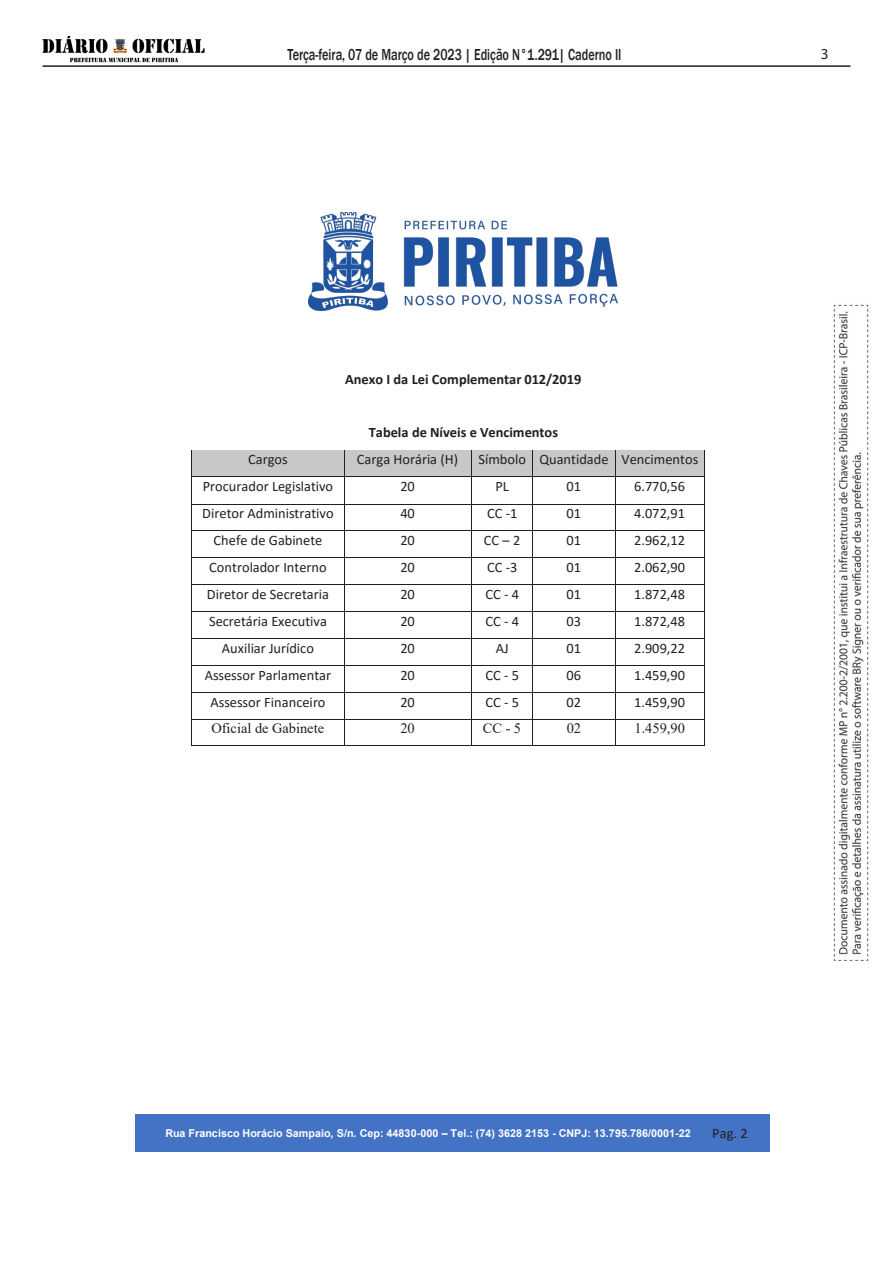
<style>
.page{position:relative;width:893px;height:1263px;background:#fff}
.page>*{position:absolute;margin:0;border:0;box-sizing:border-box;transform-origin:0 0}
.t1{font:500 16.35px "Franklin Gothic";color:#231f20;scale:.75 1}
.t2{font:15.3px "Myriad Pro";color:#231f20}
.t3{font:14.4px "Calibri";color:#231f20}
.t4{font:700 14.4px "Calibri";letter-spacing:-.005em;color:#231f20}
.t5{font:14.4px "Times New Roman";color:#231f20}
.t6{font:700 10.8px "Arial";color:#fff}
.s1{font-style:inherit}
</style>
<div class="page">
<hr style="left:43px;top:65px;width:807px;height:2px;background:#231f20">
<img style="left:833px;top:304px;width:36px;height:656px">
<img style="left:43px;top:37px;width:162px;height:26px">
<div style="left:135px;top:1114px;width:635px;height:38px;background:#4472c4"></div>
<img style="left:309px;top:213px;width:309px;height:97px">
<div style="left:192px;top:450px;width:152px;height:27px;background:#c7c8ca"></div>
<div style="left:345px;top:450px;width:126px;height:27px;background:#c7c8ca"></div>
<div style="left:471px;top:450px;width:62px;height:27px;background:#c7c8ca"></div>
<div style="left:533px;top:450px;width:82px;height:27px;background:#c7c8ca"></div>
<div style="left:615px;top:450px;width:89px;height:27px;background:#c7c8ca"></div>
<hr style="left:192px;top:477px;width:152px;height:1px;background:#231f20">
<hr style="left:345px;top:477px;width:126px;height:1px;background:#231f20">
<hr style="left:471px;top:477px;width:62px;height:1px;background:#231f20">
<hr style="left:533px;top:477px;width:82px;height:1px;background:#231f20">
<hr style="left:615px;top:477px;width:89px;height:1px;background:#231f20">
<hr style="left:192px;top:504px;width:152px;height:1px;background:#231f20">
<hr style="left:345px;top:504px;width:126px;height:1px;background:#231f20">
<hr style="left:471px;top:504px;width:62px;height:1px;background:#231f20">
<hr style="left:533px;top:504px;width:82px;height:1px;background:#231f20">
<hr style="left:615px;top:504px;width:89px;height:1px;background:#231f20">
<hr style="left:192px;top:531px;width:152px;height:1px;background:#231f20">
<hr style="left:345px;top:531px;width:126px;height:1px;background:#231f20">
<hr style="left:471px;top:531px;width:62px;height:1px;background:#231f20">
<hr style="left:533px;top:531px;width:82px;height:1px;background:#231f20">
<hr style="left:615px;top:531px;width:89px;height:1px;background:#231f20">
<hr style="left:192px;top:558px;width:152px;height:1px;background:#231f20">
<hr style="left:345px;top:558px;width:126px;height:1px;background:#231f20">
<hr style="left:471px;top:558px;width:62px;height:1px;background:#231f20">
<hr style="left:533px;top:558px;width:82px;height:1px;background:#231f20">
<hr style="left:615px;top:558px;width:89px;height:1px;background:#231f20">
<hr style="left:192px;top:585px;width:152px;height:1px;background:#231f20">
<hr style="left:345px;top:585px;width:126px;height:1px;background:#231f20">
<hr style="left:471px;top:585px;width:62px;height:1px;background:#231f20">
<hr style="left:533px;top:585px;width:82px;height:1px;background:#231f20">
<hr style="left:615px;top:585px;width:89px;height:1px;background:#231f20">
<hr style="left:192px;top:612px;width:152px;height:1px;background:#231f20">
<hr style="left:345px;top:612px;width:126px;height:1px;background:#231f20">
<hr style="left:471px;top:612px;width:62px;height:1px;background:#231f20">
<hr style="left:533px;top:612px;width:82px;height:1px;background:#231f20">
<hr style="left:615px;top:612px;width:89px;height:1px;background:#231f20">
<hr style="left:192px;top:638px;width:152px;height:1px;background:#231f20">
<hr style="left:345px;top:638px;width:126px;height:1px;background:#231f20">
<hr style="left:471px;top:638px;width:62px;height:1px;background:#231f20">
<hr style="left:533px;top:638px;width:82px;height:1px;background:#231f20">
<hr style="left:615px;top:638px;width:89px;height:1px;background:#231f20">
<hr style="left:192px;top:666px;width:152px;height:1px;background:#231f20">
<hr style="left:345px;top:666px;width:126px;height:1px;background:#231f20">
<hr style="left:471px;top:666px;width:62px;height:1px;background:#231f20">
<hr style="left:533px;top:666px;width:82px;height:1px;background:#231f20">
<hr style="left:615px;top:666px;width:89px;height:1px;background:#231f20">
<hr style="left:192px;top:692px;width:152px;height:1px;background:#231f20">
<hr style="left:345px;top:692px;width:126px;height:1px;background:#231f20">
<hr style="left:471px;top:692px;width:62px;height:1px;background:#231f20">
<hr style="left:533px;top:692px;width:82px;height:1px;background:#231f20">
<hr style="left:615px;top:692px;width:89px;height:1px;background:#231f20">
<hr style="left:192px;top:720px;width:152px;height:1px;background:#231f20">
<hr style="left:345px;top:720px;width:126px;height:1px;background:#231f20">
<hr style="left:471px;top:720px;width:62px;height:1px;background:#231f20">
<hr style="left:533px;top:720px;width:82px;height:1px;background:#231f20">
<hr style="left:615px;top:720px;width:89px;height:1px;background:#231f20">
<svg style="left:191px;top:450px;width:1px;height:296px"></svg>
<hr style="left:192px;top:745px;width:152px;height:1px;background:#231f20">
<svg style="left:344px;top:450px;width:1px;height:296px"></svg>
<hr style="left:345px;top:745px;width:126px;height:1px;background:#231f20">
<svg style="left:471px;top:450px;width:1px;height:295px"></svg>
<hr style="left:471px;top:745px;width:62px;height:1px;background:#231f20">
<svg style="left:533px;top:476px;width:1px;height:245px"></svg>
<hr style="left:533px;top:745px;width:82px;height:1px;background:#231f20">
<svg style="left:615px;top:450px;width:1px;height:295px"></svg>
<hr style="left:615px;top:745px;width:89px;height:1px;background:#231f20">
<svg style="left:704px;top:450px;width:1px;height:296px"></svg>
<p class="t1" style="left:287px;top:44px;width:447px">Terça-feira, 07 de Março de 2023 | Edição N°1.291| Caderno II</p>
<p class="t2" style="left:821px;top:44px;width:9px">3</p>
<p class="t4" style="left:345px;top:369px;width:238px">Anexo I da Lei Complementar 012/2019</p>
<p class="t4" style="left:369px;top:422px;width:191px">Tabela de Níveis e Vencimentos</p>
<p class="t3" style="left:248px;top:449px;width:41px">Cargos</p>
<p class="t3" style="left:357px;top:449px;width:103px">Carga Horária (H)</p>
<p class="t3" style="left:478px;top:449px;width:221px">Símbolo Quantidade Vencimentos</p>
<p class="t3" style="left:203px;top:476px;width:132px">Procurador Legislativo</p>
<p class="t3" style="left:400px;top:476px;width:16px">20</p>
<p class="t3" style="left:495px;top:476px;width:15px">PL</p>
<p class="t3" style="left:566px;top:476px;width:16px">01</p>
<p class="t3" style="left:634px;top:476px;width:52px">6.770,56</p>
<p class="t3" style="left:202px;top:503px;width:133px">Diretor Administrativo</p>
<p class="t3" style="left:400px;top:503px;width:16px">40</p>
<p class="t3" style="left:487px;top:503px;width:32px">CC -1</p>
<p class="t3" style="left:566px;top:503px;width:16px">01</p>
<p class="t3" style="left:634px;top:503px;width:52px">4.072,91</p>
<p class="t3" style="left:214px;top:530px;width:110px">Chefe de Gabinete</p>
<p class="t3" style="left:400px;top:530px;width:16px">20</p>
<p class="t3" style="left:484px;top:530px;width:38px">CC – 2</p>
<p class="t3" style="left:566px;top:530px;width:16px">01</p>
<p class="t3" style="left:634px;top:530px;width:52px">2.962,12</p>
<p class="t3" style="left:209px;top:557px;width:119px">Controlador Interno</p>
<p class="t3" style="left:400px;top:557px;width:16px">20</p>
<p class="t3" style="left:487px;top:557px;width:32px">CC -3</p>
<p class="t3" style="left:566px;top:557px;width:16px">01</p>
<p class="t3" style="left:634px;top:557px;width:52px">2.062,90</p>
<p class="t3" style="left:207px;top:584px;width:124px">Diretor de Secretaria</p>
<p class="t3" style="left:400px;top:584px;width:16px">20</p>
<p class="t3" style="left:485px;top:584px;width:35px">CC - 4</p>
<p class="t3" style="left:566px;top:584px;width:16px">01</p>
<p class="t3" style="left:634px;top:584px;width:52px">1.872,48</p>
<p class="t3" style="left:209px;top:611px;width:119px">Secretária Executiva</p>
<p class="t3" style="left:400px;top:611px;width:16px">20</p>
<p class="t3" style="left:485px;top:611px;width:35px">CC - 4</p>
<p class="t3" style="left:566px;top:611px;width:16px">03</p>
<p class="t3" style="left:634px;top:611px;width:52px">1.872,48</p>
<p class="t3" style="left:222px;top:638px;width:94px">Auxiliar Jurídico</p>
<p class="t3" style="left:400px;top:638px;width:16px">20</p>
<p class="t3" style="left:496px;top:638px;width:14px">AJ</p>
<p class="t3" style="left:566px;top:638px;width:16px">01</p>
<p class="t3" style="left:634px;top:638px;width:52px">2.909,22</p>
<p class="t3" style="left:205px;top:665px;width:128px">Assessor Parlamentar</p>
<p class="t3" style="left:400px;top:665px;width:16px">20</p>
<p class="t3" style="left:485px;top:665px;width:35px">CC - 5</p>
<p class="t3" style="left:566px;top:665px;width:16px">06</p>
<p class="t3" style="left:634px;top:665px;width:52px">1.459,90</p>
<p class="t3" style="left:210px;top:692px;width:116px">Assessor Financeiro</p>
<p class="t3" style="left:400px;top:692px;width:16px">20</p>
<p class="t3" style="left:485px;top:692px;width:35px">CC - 5</p>
<p class="t3" style="left:566px;top:692px;width:16px">02</p>
<p class="t3" style="left:634px;top:692px;width:52px">1.459,90</p>
<p class="t5" style="left:211px;top:718px;width:114px">Oficial de Gabinete</p>
<p class="t5" style="left:400px;top:718px;width:16px">20</p>
<p class="t5" style="left:483px;top:718px;width:40px">CC - 5</p>
<p class="t5" style="left:567px;top:718px;width:16px">02</p>
<p class="t5" style="left:634px;top:718px;width:52px">1.459,90</p>
<p class="t6" style="left:165px;top:1125px;width:527px">Rua Francisco Horácio Sampaio, S/n. Cep: 44830-000 <span class="s1">–</span> Tel.: (74) 3628 2153 - CNPJ: 13.795.786/0001-22</p>
<p class="t3" style="left:712px;top:1123px;width:37px">Pag. 2</p>
</div>
